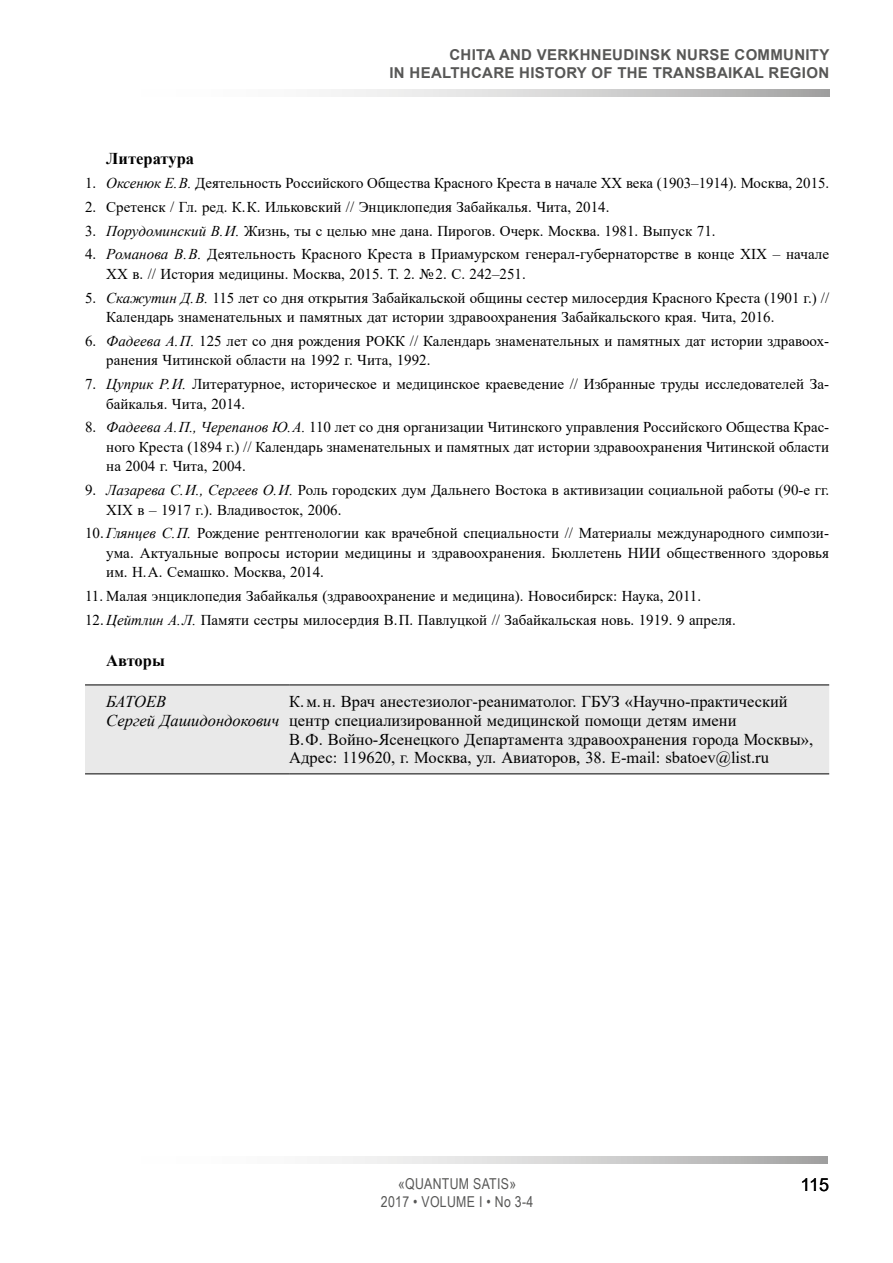
<style>
.page{position:relative;width:893px;height:1263px;background:#fff}
.page>*{position:absolute;margin:0;border:0;box-sizing:border-box;transform-origin:0 0}
.t1{font:18px "Arial";color:#000}
.Autors{font:16.5px/18.8px "Times New Roman";color:#000}
.Autors-2{font:italic 16.5px/18.8px "Times New Roman";color:#000}
.Body{font:700 16.5px "Times New Roman";color:#000}
.t2{font:15px/19.5px "Times New Roman";color:#000}
.t3{font:700 15px/18px "Arial";letter-spacing:.02em;color:#575756;text-align:right}
.t4{font:15px "Arial Narrow";letter-spacing:.02em;color:#575756}
.s1{font-style:italic}
</style>
<div class="page">
<svg style="left:330px;top:1157px;width:498px;height:7px;background:#d1d1d1"></svg>
<svg style="left:331px;top:89px;width:498px;height:7px;background:#d1d1d1"></svg>
<div style="left:85px;top:685px;width:744px;height:88px;background:#e9e9e9"></div>
<hr style="left:85px;top:684px;width:204px;height:1px;background:#000">
<hr style="left:289px;top:684px;width:540px;height:1px;background:#000">
<hr style="left:85px;top:773px;width:204px;height:1px;background:#000">
<hr style="left:289px;top:773px;width:540px;height:1px;background:#000">
<p class="t3" style="left:389px;top:46px;width:441px">CHITA AND VERKHNEUDINSK NURSE COMMUNITY<br>IN HEALTHCARE HISTORY OF THE TRANSBAIKAL REGION</p>
<h1 class="Body" style="left:106px;top:147px;width:89px">Литература</h1>
<p class="t2" style="left:85px;top:173px;width:746px">1. <span class="s1">Оксенюк Е. В.</span> Деятельность Российского Общества Красного Креста в начале XX века (1903–1914). Москва, 2015.</p>
<p class="t2" style="left:85px;top:197px;width:526px">2. Сретенск / Гл. ред. К. К. Ильковский // Энциклопедия Забайкалья. Чита, 2014.</p>
<p class="t2" style="left:85px;top:220px;width:632px">3. <span class="s1">Порудоминский В. И.</span> Жизнь, ты с целью мне дана. Пирогов. Очерк. Москва. 1981. Выпуск 71.</p>
<p class="t2" style="left:106px;top:244px;width:724px;text-indent:-21px">4. <span class="s1">Романова В. В.</span> Деятельность Красного Креста в Приамурском генерал-губернаторстве в конце XIX – начале<br>XX в. // История медицины. Москва, 2015. Т. 2. №2. С. 242–251.</p>
<p class="t2" style="left:106px;top:287px;width:724px;text-indent:-21px">5. <span class="s1">Скажутин Д. В.</span> 115 лет со дня открытия Забайкальской общины сестер милосердия Красного Креста (1901 г.) //<br>Календарь знаменательных и памятных дат истории здравоохранения Забайкальского края. Чита, 2016.</p>
<p class="t2" style="left:106px;top:331px;width:724px;text-indent:-21px">6. <span class="s1">Фадеева А. П.</span> 125 лет со дня рождения РОКК // Календарь знаменательных и памятных дат истории здравоох&shy;ранения Читинской области на 1992 г. Чита, 1992.</p>
<p class="t2" style="left:106px;top:374px;width:724px;text-indent:-21px">7. <span class="s1">Цуприк Р. И.</span> Литературное, историческое и медицинское краеведение // Избранные труды исследователей За&shy;байкалья. Чита, 2014.</p>
<p class="t2" style="left:106px;top:417px;width:724px;text-align:justify;text-indent:-21px">8. <span class="s1">Фадеева А. П., Черепанов Ю. А.</span> 110 лет со дня организации Читинского управления Российского Общества Крас&shy;ного Креста (1894 г.) // Календарь знаменательных и памятных дат истории здравоохранения Читинской области на 2004 г. Чита, 2004.</p>
<p class="t2" style="left:106px;top:480px;width:724px;text-indent:-21px">9. <span class="s1">Лазарева С. И., Сергеев О. И.</span> Роль городских дум Дальнего Востока в активизации социальной работы (90‑е гг.<br>XIX в – 1917 г.). Владивосток, 2006.</p>
<p class="t2" style="left:106px;top:523px;width:724px;text-align:justify;text-indent:-21px">10. <span class="s1">Глянцев С. П.</span> Рождение рентгенологии как врачебной специальности // Материалы международного симпози&shy;ума. Актуальные вопросы истории медицины и здравоохранения. Бюллетень НИИ общественного здоровья им. Н. А. Семашко. Москва, 2014.</p>
<p class="t2" style="left:85px;top:586px;width:618px">11. Малая энциклопедия Забайкалья (здравоохранение и медицина). Новосибирск: Наука, 2011.</p>
<p class="t2" style="left:85px;top:610px;width:652px">12. <span class="s1">Цейтлин А. Л.</span> Памяти сестры милосердия В. П. Павлуцкой // Забайкальская новь. 1919. 9 апреля.</p>
<p class="Body" style="left:106px;top:648px;width:60px">Авторы</p>
<p class="Autors-2" style="left:106px;top:692px;width:175px">БАТОЕВ<br>Сергей Дашидондокович</p>
<p class="Autors" style="left:289px;top:691px;width:526px">К.м.н. Врач анестезиолог-реаниматолог. ГБУЗ «Научно-практический центр специализированной медицинской помощи детям имени<br>В. Ф. Войно-Ясенецкого Департамента здравоохранения города Москвы», Адрес: 119620, г. Москва, ул. Авиаторов, 38. E-mail: sbatoev@list.ru</p>
<p class="t4" style="left:398px;top:1172px;width:120px">«QUANTUM SATIS»</p>
<p class="t1" style="left:800px;top:1172px;width:30px">115</p>
<p class="t4" style="left:381px;top:1190px;width:154px">2017 • VOLUME I • No 3-4</p>
</div>
